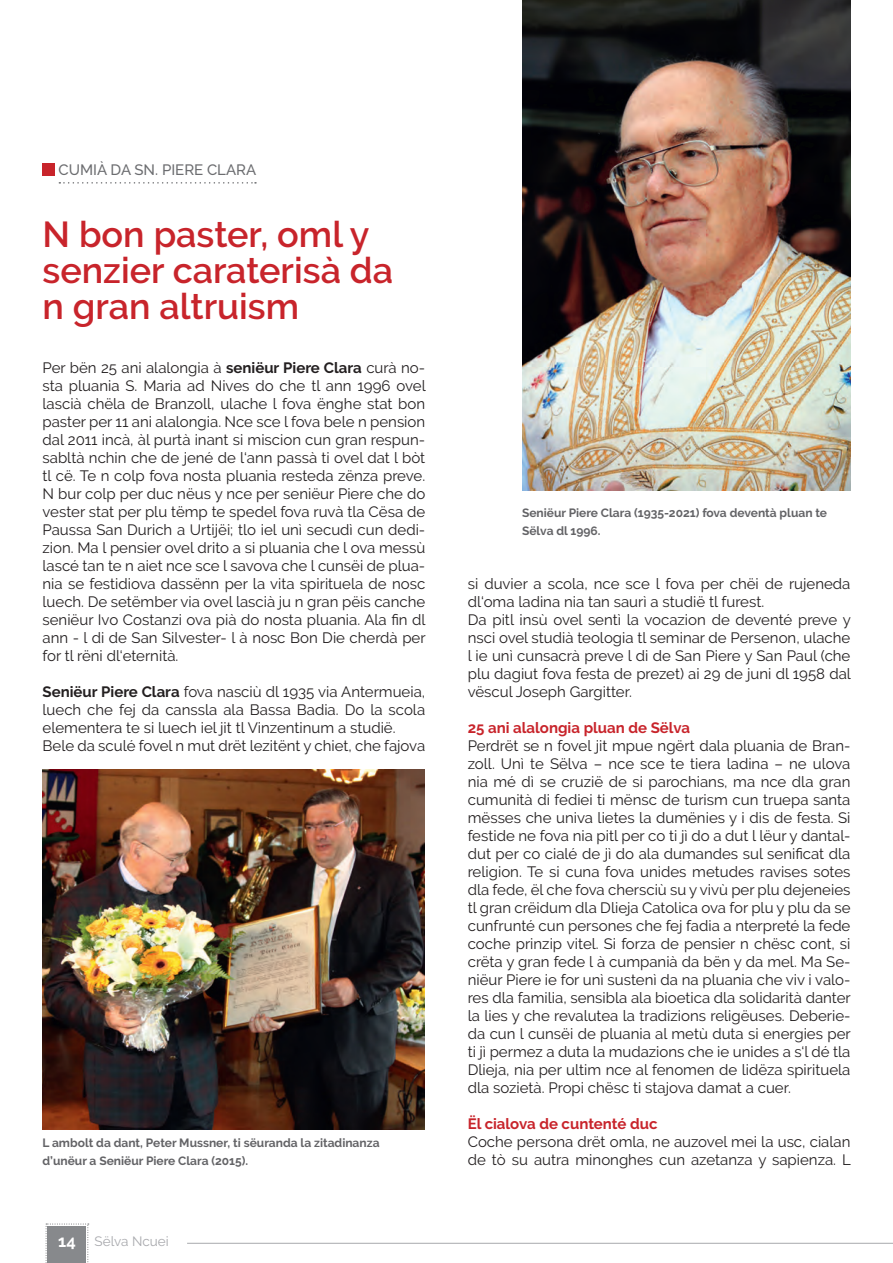
<style>
.page{position:relative;width:893px;height:1263px;background:#fff}
.page>*{position:absolute;margin:0;border:0;box-sizing:border-box;transform-origin:0 0}
.TITEL_32{font:600 36px/36px "Raleway";color:#c8242b}
.TEXT{font:15px/18px "Raleway";color:#231f20;text-align:justify}
.TEXT-2{font:700 15px "Raleway";color:#c8242b}
.Occhiello{font:500 15px "Raleway";color:#6c6d70}
.t1{font:13.5px "Raleway";color:#a8a9ad}
.FOTO{font:700 12px/18px "Raleway";color:#636366}
.s1{font-weight:700}
.s2{font-weight:700;font-size:16.5px;color:#fff}
</style>
<div class="page">
<svg style="left:46px;top:1224px;width:43px;height:39px;background:#959699"></svg>
<hr style="left:187px;top:1243px;width:706px;height:1px;background:#a8a9ad">
<img style="left:43px;top:770px;width:382px;height:359px">
<img style="left:522px;top:0;width:328px;height:490px">
<svg style="left:59px;top:182px;width:197px;height:2px"></svg>
<div style="left:43px;top:163px;width:12px;height:12px;background:#c8242b"></div>
<p class="Occhiello" style="left:59px;top:161px;width:199px">CUMIÀ DA SN. PIERE CLARA</p>
<p class="TITEL_32" style="left:43px;top:217px;width:352px">N bon paster, oml y senzier caraterisà da</p>
<p class="TITEL_32" style="left:43px;top:289px;width:258px">n gran altruism</p>
<p class="TEXT" style="left:43px;top:359px;width:385px">Per bën 25 ani alalongia à <span class="s1">seniëur Piere Clara</span> curà no&shy;sta pluania S. Maria ad Nives do che tl ann 1996 ovel lascià chëla de Branzoll, ulache l fova ënghe stat bon paster per 11 ani alalongia. Nce sce l fova bele n pension dal 2011 incà, àl purtà inant si miscion cun gran respun&shy;sabltà nchin che de jené de l‘ann passà ti ovel dat l bòt tl cë. Te n colp fova nosta pluania resteda zënza preve.<br>N bur colp per duc nëus y nce per seniëur Piere che do vester stat per plu tëmp te spedel fova ruvà tla Cësa de Paussa San Durich a Urtijëi; tlo iel unì secudì cun dedi&shy;zion. Ma l pensier ovel drito a si pluania che l ova messù lascé tan te n aiet nce sce l savova che l cunsëi de plua&shy;nia se festidiova dassënn per la vita spirituela de nosc luech. De setëmber via ovel lascià ju n gran pëis canche seniëur Ivo Costanzi ova pià do nosta pluania. Ala fin dl ann - l di de San Silvester- l à nosc Bon Die cherdà per for tl rëni dl‘eternità.</p>
<p class="TEXT" style="left:43px;top:683px;width:384px"><span class="s1">Seniëur Piere Clara</span> fova nasciù dl 1935 via Antermueia, luech che fej da canssla ala Bassa Badia. Do la scola elementera te si luech iel jit tl Vinzentinum a studië.</p>
<p class="TEXT" style="left:43px;top:737px;width:384px">Bele da sculé fovel n mut drët lezitënt y chiet, che fajova</p>
<p class="FOTO" style="left:43px;top:1134px;width:339px">L ambolt da dant, Peter Mussner, ti sëuranda la zitadinanza d’unëur a Seniëur Piere Clara (2015).</p>
<p class="t1" style="left:58px;top:1233px;width:112px"><span class="s2">14</span> Sëlva Ncuei</p>
<p class="FOTO" style="left:522px;top:504px;width:307px">Seniëur Piere Clara (1935-2021) fova deventà pluan te<br>Sëlva dl 1996.</p>
<p class="TEXT" style="left:468px;top:575px;width:384px">si duvier a scola, nce sce l fova per chëi de rujeneda dl‘oma ladina nia tan saurì a studië tl furest.</p>
<p class="TEXT" style="left:468px;top:611px;width:385px">Da pitl insù ovel sentì la vocazion de deventé preve y nsci ovel studià teologia tl seminar de Persenon, ulache l ie unì cunsacrà preve l di de San Piere y San Paul (che plu dagiut fova festa de prezet) ai 29 de juni dl 1958 dal vëscul Joseph Gargitter.</p>
<p class="TEXT-2" style="left:468px;top:719px;width:224px">25 ani alalongia pluan de Sëlva</p>
<p class="TEXT" style="left:468px;top:737px;width:385px">Perdrët se n fovel jit mpue ngërt dala pluania de Bran&shy;zoll. Unì te Sëlva – nce sce te tiera ladina – ne ulova nia mé dì se cruzië de si parochians, ma nce dla gran cumunità di fediei ti mënsc de turism cun truepa santa mësses che univa lietes la dumënies y i dis de festa. Si festide ne fova nia pitl per co ti jì do a dut l lëur y dantal&shy;dut per co cialé de jì do ala dumandes sul senificat dla religion. Te si cuna fova unides metudes ravises sotes dla fede, ël che fova chersciù su y vivù per plu dejeneies tl gran crëidum dla Dlieja Catolica ova for plu y plu da se cunfrunté cun persones che fej fadia a nterpreté la fede coche prinzip vitel. Si forza de pensier n chësc cont, si crëta y gran fede l à cumpanià da bën y da mel. Ma Se&shy;niëur Piere ie for unì sustenì da na pluania che viv i valo&shy;res dla familia, sensibla ala bioetica dla solidarità danter la lies y che revalutea la tradizions religëuses. Deberie&shy;da cun l cunsëi de pluania al metù duta si energies per ti jì permez a duta la mudazions che ie unides a s‘l dé tla Dlieja, nia per ultim nce al fenomen de lidëza spirituela dla sozietà. Propi chësc ti stajova damat a cuer.</p>
<p class="TEXT-2" style="left:468px;top:1115px;width:191px">Ël cialova de cuntenté duc</p>
<p class="TEXT" style="left:468px;top:1133px;width:385px">Coche persona drët omla, ne auzovel mei la usc, cialan de tò su autra minonghes cun azetanza y sapienza. L</p>
</div>
